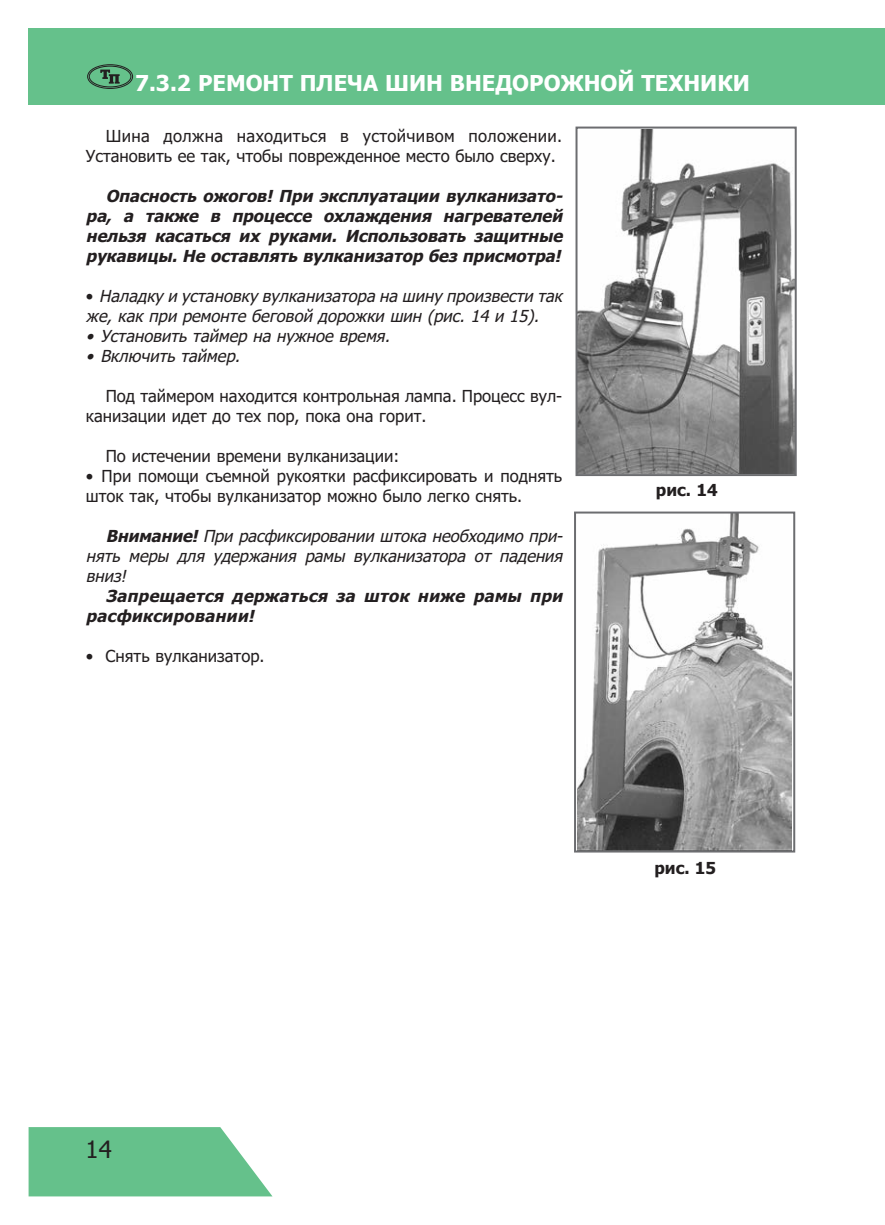
<style>
.page{position:relative;width:885px;height:1225px;background:#fff}
.page>*{position:absolute;margin:0;border:0;box-sizing:border-box;transform-origin:0 0}
.t1{font:24px "Tahoma";color:#231f20}
.t2{font:700 22px "Tahoma";color:#fff}
.t3{font:16.6px/20px "Tahoma";color:#231f20}
.t4{font:italic 16.6px/20px "Tahoma";color:#231f20}
.t5{font:italic 700 16.6px/20px "Tahoma";color:#231f20;text-align:justify}
.t6{font:700 16.6px "Tahoma";color:#231f20}
.s1{font-style:normal}
.s2{font-weight:700}
</style>
<div class="page">
<svg style="left:29px;top:1127px;width:243px;height:69px;background:#75c797"></svg>
<div style="left:28px;top:28px;width:856px;height:77px;background:#65c18b"></div>
<div style="left:89px;top:66px;width:42px;height:21px;border:1px solid #231f20;border-radius:50%"></div>
<div style="left:87px;top:64px;width:46px;height:25px;border:1px solid #231f20;border-radius:50%"></div>
<svg style="left:100px;top:70px;width:20px;height:14px"></svg>
<img style="left:578px;top:130px;width:215px;height:343px">
<div style="left:575px;top:127px;width:221px;height:349px;border:2px solid #6c6d70"></div>
<img style="left:577px;top:514px;width:214px;height:335px">
<div style="left:574px;top:511px;width:221px;height:341px;border:2px solid #6c6d70"></div>
<h2 class="t2" style="left:135px;top:70px;width:616px">7.3.2 РЕМОНТ ПЛЕЧА ШИН ВНЕДОРОЖНОЙ ТЕХНИКИ</h2>
<p class="t3" style="left:86px;top:126px;width:478px;text-indent:20px">Шина должна находиться в устойчивом положении.<br>Установить ее так, чтобы поврежденное место было сверху.</p>
<p class="t5" style="left:86px;top:186px;width:482px;text-indent:20px">Опасность ожогов! При эксплуатации вулканизато&shy;ра, а также в процессе охлаждения нагревателей нельзя касаться их руками. Использовать защитные рукавицы.Не оставлять вулканизатор без присмотра!</p>
<p class="t4" style="left:86px;top:286px;width:482px"><span class="s1">•</span> Наладку и установку вулканизатора на шину произвести так же, как при ремонте беговой дорожки шин (рис. 14 и 15).</p>
<p class="t4" style="left:86px;top:326px;width:310px">• Установить таймер на нужное время.</p>
<p class="t4" style="left:86px;top:346px;width:160px">• Включить таймер.</p>
<p class="t3" style="left:86px;top:386px;width:478px;text-indent:20px">Под таймером находится контрольная лампа. Процесс вул&shy;канизации идет до тех пор, пока она горит.</p>
<p class="t3" style="left:106px;top:446px;width:295px">По истечении времени вулканизации:</p>
<p class="t3" style="left:86px;top:466px;width:478px">• При помощи съемной рукоятки расфиксировать и поднять шток так, чтобы вулканизатор можно было легко снять.</p>
<p class="t4" style="left:86px;top:526px;width:482px;text-align:justify;text-indent:20px"><span class="s2">Внимание!</span>При расфиксировании штока необходимо при&shy;нять меры для удержания рамы вулканизатора от падения вниз!</p>
<p class="t5" style="left:86px;top:586px;width:482px;text-indent:20px">Запрещается держаться за шток ниже рамы при расфиксировании!</p>
<p class="t3" style="left:86px;top:646px;width:180px">• Снять вулканизатор.</p>
<p class="t6" style="left:655px;top:480px;width:63px">рис. 14</p>
<h1 class="t1" style="left:86px;top:1135px;width:28px">14</h1>
<p class="t6" style="left:654px;top:858px;width:63px">рис. 15</p>
</div>
